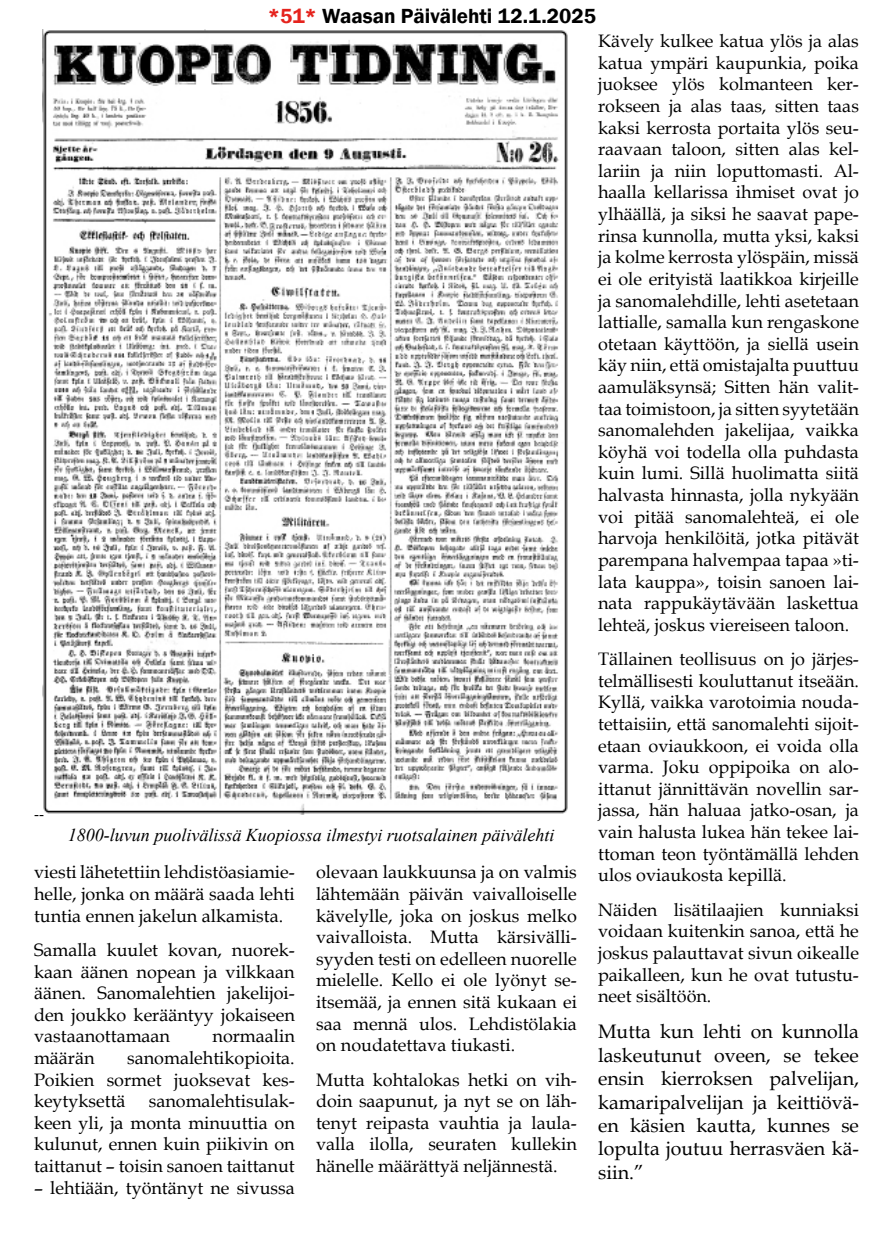
<style>
.page{position:relative;width:893px;height:1234px;background:#fff}
.page>*{position:absolute;margin:0;border:0;box-sizing:border-box;transform-origin:0 0}
.t1{font:600 21px "Franklin Gothic";color:#000}
.t2{font:19.5px/23.4px "Book Antiqua";color:#000;text-align:justify}
.t3{font:18px/21.6px "Book Antiqua";color:#000;text-align:justify}
.t4{font:italic 18px "Times New Roman";color:#000}
.t5{font:15px "Times New Roman";color:#000}
.s1{color:#e5231d}
</style>
<div class="page">
<img style="left:43px;top:30px;width:525px;height:784px">
<p class="t1" style="left:268px;top:3px;width:330px"><span class="s1">*51*</span> Waasan Päivälehti 12.1.2025</p>
<p class="t5" style="left:34px;top:803px;width:11px">--</p>
<p class="t4" style="left:68px;top:822px;width:488px">1800-luvun puolivälissä Kuopiossa ilmestyi ruotsalainen päivälehti</p>
<p class="t3" style="left:34px;top:860px;width:262px">viesti lähetettiin lehdistöasiamie&shy;helle, jonka on määrä saada lehti tuntia ennen jakelun alkamista.</p>
<p class="t3" style="left:34px;top:938px;width:262px">Samalla kuulet kovan, nuorek&shy;kaan äänen nopean ja vilkkaan äänen. Sanomalehtien jakelijoi&shy;den joukko kerääntyy jokaiseen vastaanottamaan</p>
<p class="t3" style="left:213px;top:1024px;width:84px">normaalin</p>
<p class="t3" style="left:34px;top:1046px;width:262px;text-indent:93px">sanomalehtikopioita.<br>Poikien sormet juoksevat kes&shy;keytyksettä</p>
<p class="t3" style="left:34px;top:1046px;width:62px">määrän</p>
<p class="t3" style="left:34px;top:1089px;width:262px;text-indent:115px">sanomalehtisulak&shy;keen yli, ja monta minuuttia on kulunut, ennen kuin piikivin on taittanut – toisin sanoen taittanut</p>
<p class="t3" style="left:34px;top:1175px;width:262px">– lehtiään, työntänyt ne sivussa</p>
<p class="t3" style="left:316px;top:860px;width:262px">olevaan laukkuunsa ja on valmis lähtemään päivän vaivalloiselle kävelylle, joka on joskus melko vaivalloista. Mutta kärsivälli&shy;syyden testi on edelleen nuorelle mielelle. Kello ei ole lyönyt se&shy;itsemää, ja ennen sitä kukaan ei saa mennä ulos. Lehdistölakia on noudatettava tiukasti.</p>
<p class="t3" style="left:316px;top:1067px;width:262px">Mutta kohtalokas hetki on vih&shy;doin saapunut, ja nyt se on läh&shy;tenyt reipasta vauhtia ja laula&shy;valla ilolla, seuraten kullekin hänelle määrättyä neljännestä.</p>
<p class="t3" style="left:598px;top:30px;width:262px">Kävely kulkee katua ylös ja alas katua ympäri kaupunkia, poika juoksee ylös kolmanteen ker&shy;rokseen ja alas taas, sitten taas kaksi kerrosta portaita ylös seu&shy;raavaan taloon, sitten alas kel&shy;lariin ja niin loputtomasti. Al&shy;haalla kellarissa ihmiset ovat jo ylhäällä, ja siksi he saavat pape&shy;rinsa kunnolla, mutta yksi, kaksi ja kolme kerrosta ylöspäin, missä ei ole erityistä laatikkoa kirjeille ja sanomalehdille, lehti asetetaan lattialle, samalla kun rengaskone otetaan käyttöön, ja siellä usein käy niin, että omistajalta puuttuu aamuläksynsä; Sitten hän valit&shy;taa toimistoon, ja sitten syytetään sanomalehden jakelijaa, vaikka köyhä voi todella olla puhdasta kuin lumi. Sillä huolimatta siitä halvasta hinnasta, jolla nykyään voi pitää sanomalehteä, ei ole harvoja henkilöitä, jotka pitävät parempana halvempaa tapaa »ti&shy;lata kauppa», toisin sanoen lai&shy;nata rappukäytävään laskettua lehteä, joskus viereiseen taloon.</p>
<p class="t3" style="left:598px;top:647px;width:262px">Tällainen teollisuus on jo järjes&shy;telmällisesti kouluttanut itseään.<br>Kyllä, vaikka varotoimia nouda&shy;tettaisiin, että sanomalehti sijoit&shy;etaan oviaukkoon, ei voida olla varma. Joku oppipoika on alo&shy;ittanut jännittävän novellin sar&shy;jassa, hän haluaa jatko-osan, ja vain halusta lukea hän tekee lai&shy;ttoman teon työntämällä lehden ulos oviaukosta kepillä.</p>
<p class="t3" style="left:598px;top:898px;width:262px">Näiden lisätilaajien kunniaksi voidaan kuitenkin sanoa, että he joskus palauttavat sivun oikealle paikalleen, kun he ovat tutustu&shy;neet sisältöön.</p>
<p class="t2" style="left:598px;top:1019px;width:262px">Mutta kun lehti on kunnolla laskeutunut oveen, se tekee ensin kierroksen palvelijan, kamaripalvelijan ja keittiövä&shy;en käsien kautta, kunnes se lopulta joutuu herrasväen kä&shy;siin.”</p>
</div>
